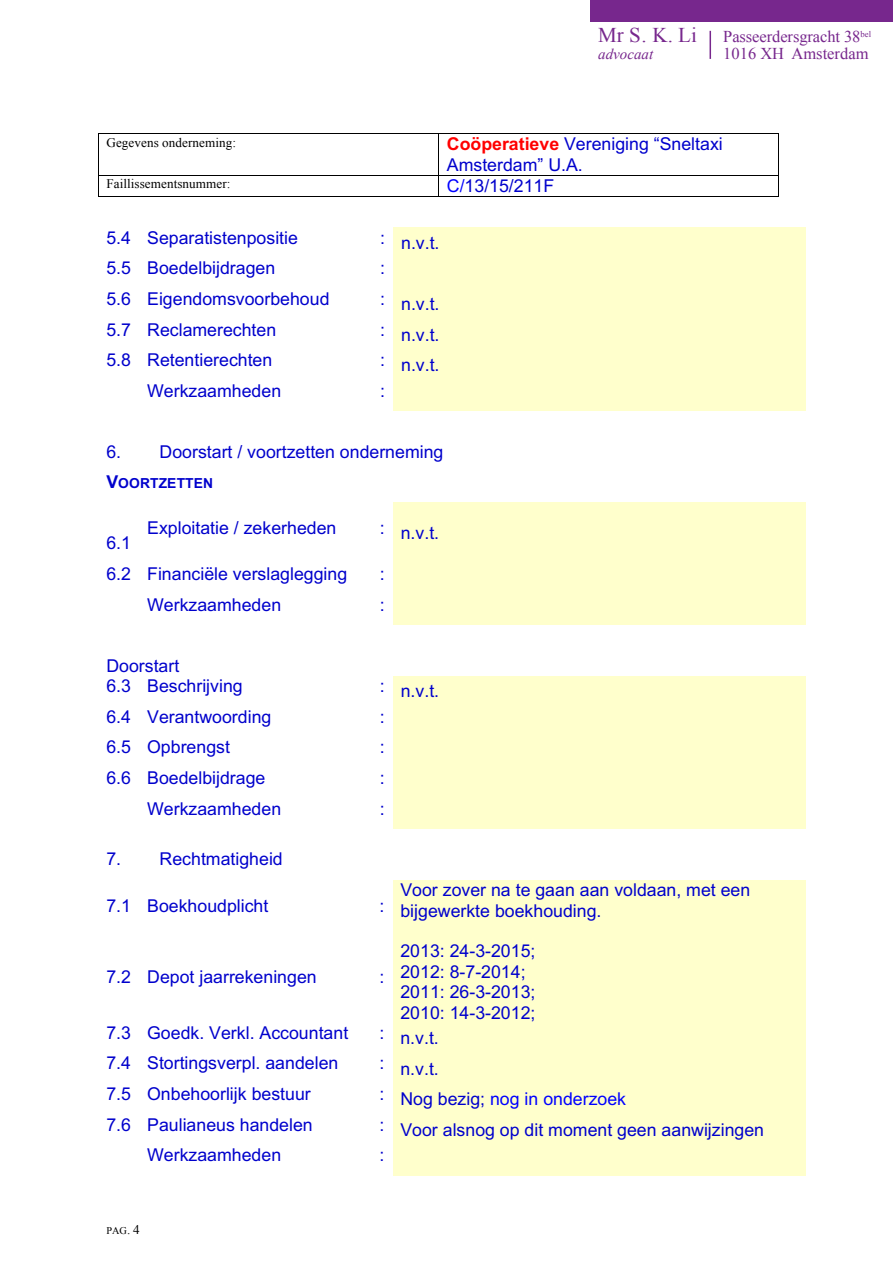
<style>
.page{position:relative;width:893px;height:1263px;background:#fff}
.page>*{position:absolute;margin:0;border:0;box-sizing:border-box;transform-origin:0 0}
.t1{font:21px "Times New Roman";color:#77278d}
.t2{font:17.7px/20.4px "Arial";color:#00c}
.t3{font:17.7px "Arial";color:#00f}
.t4{font:16.5px "Times New Roman";letter-spacing:-.005em;color:#77278d}
.t5{font:italic 15px "Times New Roman";color:#77278d}
.t6{font:700 13.8px "Arial";letter-spacing:.01em;color:#00c}
.t7{font:13.05px "Times New Roman";letter-spacing:.005em;color:#000}
.t8{font:10.35px "Times New Roman";color:#000}
.s1{font-weight:700;color:#f00}
.s2{color:#00f}
.s3{font-size:17.7px}
.s4{color:#00c}
.s5{font-size:13.05px}
</style>
<div class="page">
<hr style="left:709px;top:31px;width:2px;height:28px;background:#77278d">
<div style="left:590px;top:0;width:303px;height:21px;background:#77278d"></div>
<hr style="left:99px;top:133px;width:339px;height:1px;background:#000">
<hr style="left:439px;top:133px;width:339px;height:1px;background:#000">
<hr style="left:98px;top:134px;width:1px;height:41px;background:#000">
<hr style="left:438px;top:134px;width:1px;height:41px;background:#000">
<hr style="left:778px;top:134px;width:1px;height:41px;background:#000">
<hr style="left:99px;top:175px;width:339px;height:1px;background:#000">
<hr style="left:439px;top:175px;width:339px;height:1px;background:#000">
<svg style="left:98px;top:175px;width:1px;height:22px"></svg>
<hr style="left:99px;top:196px;width:339px;height:1px;background:#000">
<svg style="left:438px;top:175px;width:1px;height:22px"></svg>
<hr style="left:439px;top:196px;width:339px;height:1px;background:#000">
<svg style="left:778px;top:175px;width:1px;height:22px"></svg>
<div style="left:393px;top:227px;width:412px;height:31px;background:#ffc"></div>
<div style="left:393px;top:258px;width:412px;height:30px;background:#ffc"></div>
<div style="left:393px;top:288px;width:412px;height:31px;background:#ffc"></div>
<div style="left:393px;top:319px;width:412px;height:31px;background:#ffc"></div>
<div style="left:393px;top:350px;width:412px;height:30px;background:#ffc"></div>
<div style="left:393px;top:380px;width:412px;height:31px;background:#ffc"></div>
<div style="left:393px;top:503px;width:412px;height:61px;background:#ffc"></div>
<div style="left:393px;top:564px;width:412px;height:30px;background:#ffc"></div>
<div style="left:393px;top:594px;width:412px;height:31px;background:#ffc"></div>
<div style="left:393px;top:676px;width:412px;height:31px;background:#ffc"></div>
<div style="left:393px;top:707px;width:412px;height:30px;background:#ffc"></div>
<div style="left:393px;top:737px;width:412px;height:31px;background:#ffc"></div>
<div style="left:393px;top:768px;width:412px;height:30px;background:#ffc"></div>
<div style="left:393px;top:798px;width:412px;height:31px;background:#ffc"></div>
<div style="left:393px;top:880px;width:412px;height:61px;background:#ffc"></div>
<div style="left:393px;top:941px;width:412px;height:81px;background:#ffc"></div>
<div style="left:393px;top:1022px;width:412px;height:31px;background:#ffc"></div>
<div style="left:393px;top:1053px;width:412px;height:31px;background:#ffc"></div>
<div style="left:393px;top:1084px;width:412px;height:30px;background:#ffc"></div>
<div style="left:393px;top:1114px;width:412px;height:31px;background:#ffc"></div>
<div style="left:393px;top:1145px;width:412px;height:30px;background:#ffc"></div>
<p class="t1" style="left:598px;top:21px;width:100px">Mr S. K. Li</p>
<p class="t4" style="left:723px;top:25px;width:149px">Passeerdersgracht 38<sup>bel</sup></p>
<p class="t5" style="left:598px;top:44px;width:56px">advocaat</p>
<p class="t4" style="left:723px;top:42px;width:147px">1016 XH Amsterdam</p>
<p class="t7" style="left:106px;top:133px;width:131px">Gegevens onderneming:</p>
<p class="t2" style="left:447px;top:134px;width:277px"><span class="s1">Coöperatieve</span> Vereniging “Sneltaxi<br>Amsterdam” U.A.</p>
<p class="t7" style="left:106px;top:175px;width:126px">Faillissementsnummer:</p>
<p class="t2" style="left:447px;top:175px;width:109px"><span class="s2">C/</span>13/15/211F</p>
<p class="t2" style="left:106px;top:227px;width:193px">5.4 Separatistenpositie</p>
<p class="t2" style="left:380px;top:232px;width:61px">: n.v.t.</p>
<p class="t2" style="left:106px;top:258px;width:170px">5.5 Boedelbijdragen</p>
<p class="t2" style="left:380px;top:258px;width:6px">:</p>
<p class="t2" style="left:106px;top:288px;width:225px">5.6 Eigendomsvoorbehoud</p>
<p class="t2" style="left:380px;top:294px;width:61px">: n.v.t.</p>
<p class="t2" style="left:106px;top:319px;width:171px">5.7 Reclamerechten</p>
<p class="t2" style="left:380px;top:324px;width:61px">: n.v.t.</p>
<p class="t2" style="left:106px;top:350px;width:167px">5.8 Retentierechten</p>
<p class="t2" style="left:380px;top:355px;width:61px">: n.v.t.</p>
<p class="t2" style="left:147px;top:380px;width:136px">Werkzaamheden</p>
<p class="t2" style="left:380px;top:380px;width:6px">:</p>
<p class="t2" style="left:106px;top:441px;width:339px">6. Doorstart / voortzetten onderneming</p>
<p class="t6" style="left:106px;top:474px;width:108px"><span class="s3">V</span>OORTZETTEN</p>
<p class="t2" style="left:147px;top:518px;width:191px">Exploitatie / zekerheden</p>
<p class="t2" style="left:380px;top:523px;width:61px">: n.v.t.</p>
<p class="t2" style="left:106px;top:563px;width:242px">6.2 Financiële verslaglegging</p>
<p class="t2" style="left:380px;top:563px;width:6px">:</p>
<p class="t2" style="left:147px;top:594px;width:136px">Werkzaamheden</p>
<p class="t2" style="left:380px;top:594px;width:6px">:</p>
<p class="t2" style="left:106px;top:533px;width:26px">6.1</p>
<p class="t2" style="left:106px;top:655px;width:138px">Doorstart<br>6.3 Beschrijving</p>
<p class="t2" style="left:380px;top:681px;width:61px">: n.v.t.</p>
<p class="t2" style="left:106px;top:706px;width:166px">6.4 Verantwoording</p>
<p class="t2" style="left:380px;top:706px;width:6px">:</p>
<p class="t2" style="left:106px;top:737px;width:125px">6.5 Opbrengst</p>
<p class="t2" style="left:380px;top:737px;width:6px">:</p>
<p class="t2" style="left:106px;top:767px;width:161px">6.6 Boedelbijdrage</p>
<p class="t2" style="left:380px;top:767px;width:6px">:</p>
<p class="t2" style="left:147px;top:798px;width:136px">Werkzaamheden</p>
<p class="t2" style="left:380px;top:798px;width:6px">:</p>
<p class="t2" style="left:106px;top:849px;width:178px">7. Rechtmatigheid</p>
<p class="t2" style="left:106px;top:895px;width:164px">7.1 Boekhoudplicht</p>
<p class="t2" style="left:379px;top:895px;width:6px">:</p>
<p class="t2" style="left:106px;top:966px;width:212px">7.2 Depot jaarrekeningen</p>
<p class="t2" style="left:379px;top:966px;width:6px">:</p>
<p class="t2" style="left:400px;top:880px;width:351px">Voor zover na te gaan aan voldaan, met een bijgewerkte boekhouding.</p>
<p class="t2" style="left:400px;top:941px;width:137px">2013: 24--3--2015;;<br>2012: 8--7--2014;;<br>2011: 26--3--2013;;<br>2010: 14--3--2012;;</p>
<p class="t2" style="left:106px;top:1022px;width:243px">7.3 Goedk. Verkl. Accountant</p>
<p class="t2" style="left:379px;top:1027px;width:61px">: n.v.t.</p>
<p class="t2" style="left:106px;top:1053px;width:233px">7.4 Stortingsverpl. aandelen</p>
<p class="t2" style="left:379px;top:1058px;width:61px">: n.v.t.</p>
<p class="t2" style="left:106px;top:1084px;width:206px">7.5 Onbehoorlijk bestuur</p>
<p class="t3" style="left:379px;top:1087px;width:248px"><sup>:</sup> <span class="s4">Nog bezig;;</span> nog in onderzoek</p>
<p class="t2" style="left:106px;top:1114px;width:208px">7.6 Paulianeus handelen</p>
<p class="t2" style="left:379px;top:1119px;width:386px">: Voor alsnog op dit moment geen aanwijzingen</p>
<p class="t2" style="left:147px;top:1145px;width:136px">Werkzaamheden</p>
<p class="t2" style="left:379px;top:1145px;width:6px">:</p>
<p class="t8" style="left:106px;top:1224px;width:35px">PAG<span class="s5">. 4</span></p>
</div>
